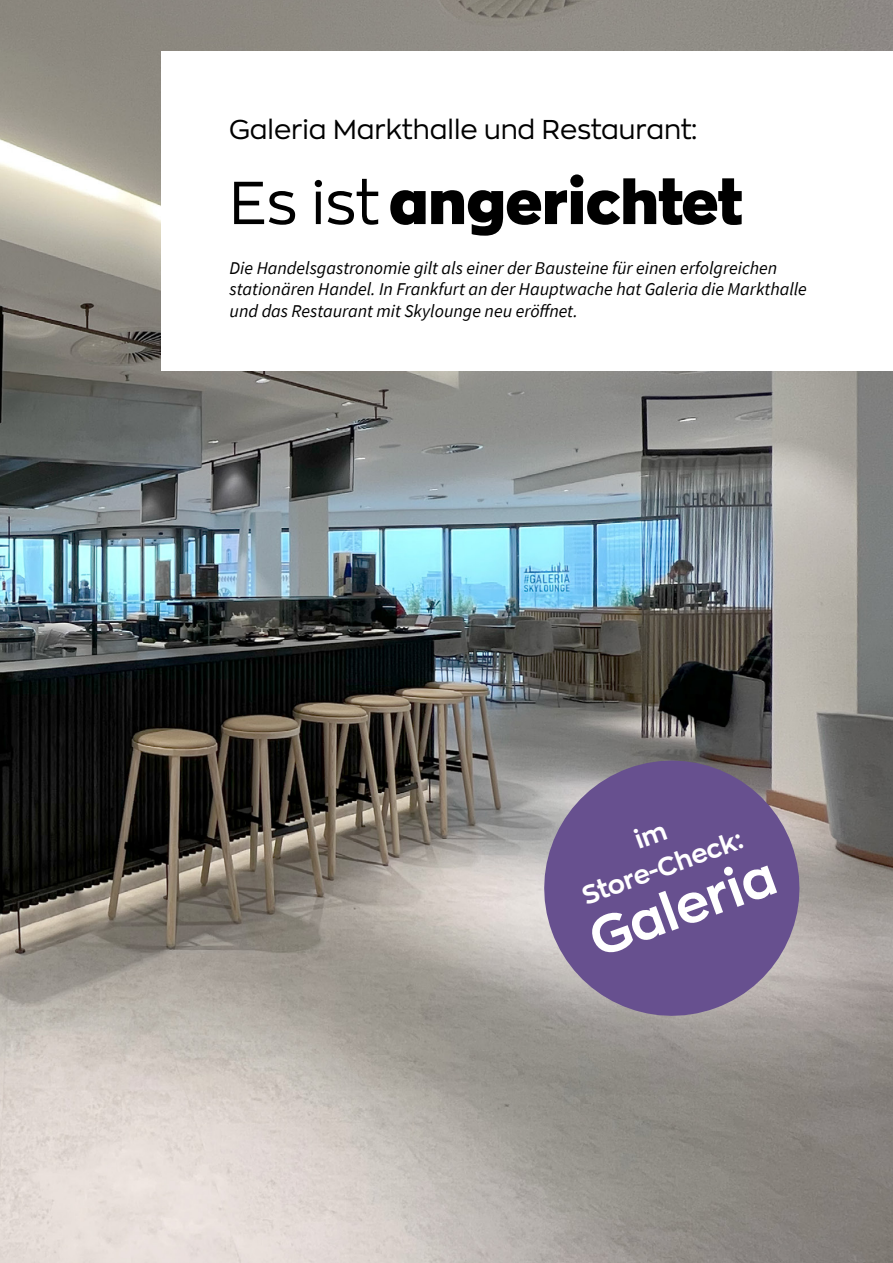
<style>
.page{position:relative;width:893px;height:1263px;background:#fff}
.page>*{position:absolute;margin:0;border:0;box-sizing:border-box;transform-origin:0 0}
.Zona_16_22_Überschri{font:900 60px "Zona Pro";letter-spacing:-.01em;color:#000}
.t1{font:700 52.5px "Zona Pro";color:#fff}
.Zona_16_22_Überschri-2{font:27px "Zona Pro";color:#000}
.t2{font:700 25.65px "Zona Pro";color:#fff}
.Source__12__14_4_Ein{font:italic 18px/21.6px "Source Sans Pro";color:#000}
.s1{font-weight:400}
</style>
<div class="page">
<img style="left:0;top:0;width:893px;height:1263px">
<div style="left:162px;top:51px;width:731px;height:319px;background:#fff"></div>
<svg style="left:528px;top:744px;width:288px;height:288px;background:#7f6e94"></svg>
<svg style="left:633px;top:825px;width:35px;height:23px"></svg>
<p class="Zona_16_22_Überschri-2" style="left:229px;top:111px;width:469px">Galeria Markthalle und Restaurant:</p>
<p class="Zona_16_22_Überschri" style="left:229px;top:161px;width:515px"><span class="s1">Es ist</span> angerichtet</p>
<p class="Source__12__14_4_Ein" style="left:230px;top:257px;width:579px">Die Handelsgastronomie gilt als einer der Bausteine für einen erfolgreichen stationären Handel. In Frankfurt an der Hauptwache hat Galeria die Markthalle und das Restaurant mit Skylounge neu eröffnet.</p>
<p class="t2" style="left:577px;top:880px;width:170px;rotate:-20deg">Store-Check:</p>
<p class="t1" style="left:579px;top:907px;width:196px;rotate:-20deg">Galeria</p>
</div>
